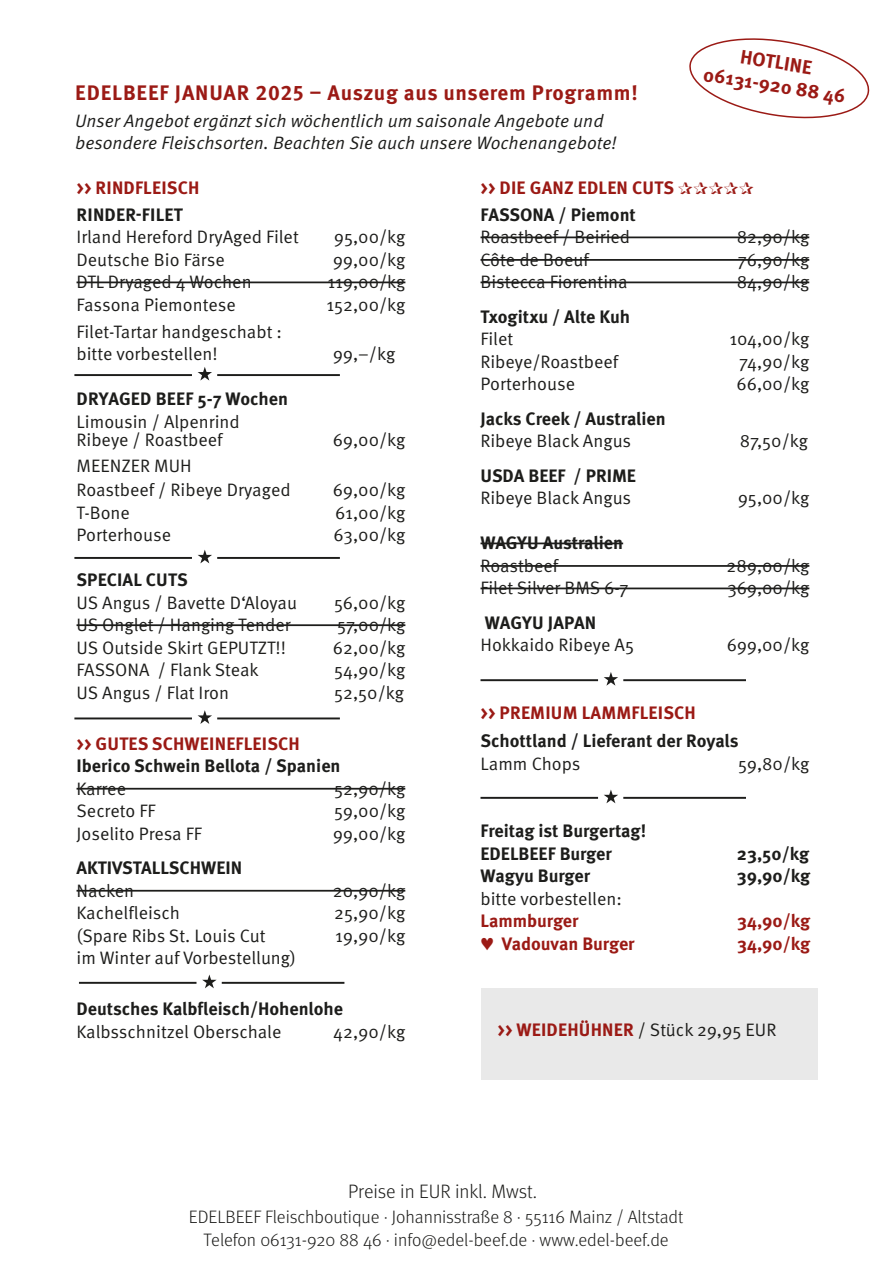
<style>
.page{position:relative;width:893px;height:1263px;background:#fff}
.page>*{position:absolute;margin:0;border:0;box-sizing:border-box;transform-origin:0 0}
.t1{font:700 21px "Meta Pro";letter-spacing:.03em;color:#9b1a15}
.t2{font:300 19.5px "Meta Pro";color:#1d1d1b}
.t3{font:700 19.5px "Meta Pro";color:#9b1a15}
.t4{font:18px "Meta Pro Norm";color:#1d1d1b}
.t5{font:700 18px "Meta Pro";color:#1d1d1b}
.t6{font:700 18px "Meta Pro";letter-spacing:.01em;color:#9b1a15}
.t7{font:18px "Meta Pro Norm Ita";color:#1d1d1b}
.Fließtext{font:300 18px "Meta Pro";color:#1d1d1b}
.s1{font-family:"Meta Pro";font-weight:700;color:#9b1a15}
</style>
<div class="page">
<svg style="left:689px;top:38px;width:181px;height:81px"></svg>
<hr style="left:77px;top:281px;width:328px;height:2px;background:#1d1d1b">
<hr style="left:77px;top:624px;width:328px;height:2px;background:#1d1d1b">
<hr style="left:77px;top:788px;width:328px;height:2px;background:#1d1d1b">
<hr style="left:77px;top:890px;width:328px;height:2px;background:#1d1d1b">
<hr style="left:480px;top:236px;width:329px;height:2px;background:#1d1d1b">
<hr style="left:480px;top:259px;width:329px;height:2px;background:#1d1d1b">
<hr style="left:480px;top:281px;width:329px;height:2px;background:#1d1d1b">
<hr style="left:480px;top:542px;width:143px;height:2px;background:#1d1d1b">
<hr style="left:480px;top:565px;width:329px;height:2px;background:#1d1d1b">
<hr style="left:480px;top:587px;width:329px;height:2px;background:#1d1d1b">
<hr style="left:480px;top:679px;width:118px;height:2px;background:#1d1d1b">
<hr style="left:623px;top:679px;width:123px;height:2px;background:#1d1d1b">
<svg style="left:604px;top:672px;width:14px;height:14px"></svg>
<hr style="left:79px;top:982px;width:117px;height:2px;background:#1d1d1b">
<hr style="left:222px;top:982px;width:122px;height:2px;background:#1d1d1b">
<svg style="left:202px;top:974px;width:15px;height:14px"></svg>
<hr style="left:74px;top:374px;width:118px;height:2px;background:#1d1d1b">
<hr style="left:217px;top:374px;width:123px;height:2px;background:#1d1d1b">
<svg style="left:198px;top:367px;width:14px;height:14px"></svg>
<hr style="left:74px;top:557px;width:118px;height:2px;background:#1d1d1b">
<hr style="left:217px;top:557px;width:123px;height:2px;background:#1d1d1b">
<svg style="left:198px;top:550px;width:14px;height:13px"></svg>
<hr style="left:74px;top:717px;width:118px;height:2px;background:#1d1d1b">
<hr style="left:217px;top:717px;width:123px;height:2px;background:#1d1d1b">
<svg style="left:198px;top:710px;width:14px;height:14px"></svg>
<hr style="left:480px;top:797px;width:118px;height:2px;background:#1d1d1b">
<hr style="left:623px;top:797px;width:123px;height:2px;background:#1d1d1b">
<svg style="left:604px;top:789px;width:14px;height:14px"></svg>
<div style="left:481px;top:989px;width:337px;height:91px;background:#e9e9e9"></div>
<p class="t3" style="left:743px;top:41px;width:74px;rotate:9deg">HOTLINE</p>
<p class="t3" style="left:706px;top:59px;width:145px;rotate:9deg">06131-920 88 46</p>
<p class="t1" style="left:75px;top:76px;width:564px">EDELBEEF JANUAR 2025 – Auszug aus unserem Programm!</p>
<p class="t7" style="left:75px;top:107px;width:530px">Unser Angebot ergänzt sich wöchentlich um saisonale Angebote und</p>
<p class="t7" style="left:75px;top:129px;width:543px">besondere Fleischsorten. Beachten Sie auch unsere Wochenangebote!</p>
<p class="t6" style="left:77px;top:174px;width:124px">&gt;&gt; RINDFLEISCH</p>
<p class="t5" style="left:77px;top:201px;width:108px">RINDER-FILET</p>
<p class="t4" style="left:77px;top:224px;width:224px">Irland Hereford DryAged Filet</p>
<p class="t4" style="left:334px;top:224px;width:73px">95,00/kg</p>
<p class="t4" style="left:77px;top:246px;width:150px">Deutsche Bio Färse</p>
<p class="t4" style="left:333px;top:246px;width:74px">99,00/kg</p>
<p class="t4" style="left:77px;top:269px;width:177px">DTL Dryaged 4 Wochen</p>
<p class="t4" style="left:327px;top:269px;width:79px">119,00/kg</p>
<p class="t4" style="left:77px;top:291px;width:161px">Fassona Piemontese</p>
<p class="t4" style="left:326px;top:291px;width:80px">152,00/kg</p>
<p class="t4" style="left:77px;top:318px;width:207px">Filet-Tartar handgeschabt :</p>
<p class="t4" style="left:77px;top:340px;width:143px">bitte vorbestellen!</p>
<p class="t4" style="left:333px;top:340px;width:64px">99,–/kg</p>
<p class="t5" style="left:77px;top:385px;width:213px">DRYAGED BEEF 5-7 Wochen</p>
<p class="t4" style="left:77px;top:408px;width:165px">Limousin / Alpenrind</p>
<p class="t4" style="left:77px;top:426px;width:148px">Ribeye / Roastbeef</p>
<p class="t4" style="left:333px;top:426px;width:74px">69,00/kg</p>
<p class="t4" style="left:77px;top:453px;width:117px">MEENZER MUH</p>
<p class="t4" style="left:77px;top:476px;width:216px">Roastbeef / Ribeye Dryaged</p>
<p class="t4" style="left:333px;top:476px;width:74px">69,00/kg</p>
<p class="t4" style="left:77px;top:499px;width:55px">T-Bone</p>
<p class="t4" style="left:335px;top:499px;width:72px">61,00/kg</p>
<p class="t4" style="left:77px;top:521px;width:96px">Porterhouse</p>
<p class="t4" style="left:334px;top:521px;width:73px">63,00/kg</p>
<p class="t5" style="left:77px;top:566px;width:113px">SPECIAL CUTS</p>
<p class="t4" style="left:77px;top:589px;width:222px">US Angus / Bavette D‘Aloyau</p>
<p class="t4" style="left:334px;top:589px;width:73px">56,00/kg</p>
<p class="t4" style="left:77px;top:611px;width:215px">US Onglet / Hanging Tender</p>
<p class="t4" style="left:337px;top:611px;width:70px">57,00/kg</p>
<p class="t4" style="left:77px;top:634px;width:211px">US Outside Skirt GEPUTZT!!</p>
<p class="t4" style="left:333px;top:634px;width:74px">62,00/kg</p>
<p class="t4" style="left:77px;top:656px;width:184px">FASSONA / Flank Steak</p>
<p class="t4" style="left:334px;top:656px;width:73px">54,90/kg</p>
<p class="t4" style="left:77px;top:679px;width:154px">US Angus / Flat Iron</p>
<p class="t4" style="left:334px;top:679px;width:71px">52,50/kg</p>
<p class="t6" style="left:77px;top:729px;width:225px">&gt;&gt; GUTES SCHWEINEFLEISCH</p>
<p class="t5" style="left:77px;top:752px;width:266px">Iberico Schwein Bellota / Spanien</p>
<p class="t4" style="left:77px;top:775px;width:51px">Karree</p>
<p class="t4" style="left:334px;top:775px;width:73px">52,90/kg</p>
<p class="t4" style="left:77px;top:797px;width:80px">Secreto FF</p>
<p class="t4" style="left:334px;top:797px;width:73px">59,00/kg</p>
<p class="t4" style="left:77px;top:820px;width:127px">Joselito Presa FF</p>
<p class="t4" style="left:333px;top:820px;width:74px">99,00/kg</p>
<p class="t5" style="left:77px;top:854px;width:167px">AKTIVSTALLSCHWEIN</p>
<p class="t4" style="left:77px;top:877px;width:59px">Nacken</p>
<p class="t4" style="left:333px;top:877px;width:74px">20,90/kg</p>
<p class="t4" style="left:77px;top:899px;width:105px">Kachelfleisch</p>
<p class="t4" style="left:334px;top:899px;width:73px">25,90/kg</p>
<p class="t4" style="left:77px;top:922px;width:191px">(Spare Ribs St. Louis Cut</p>
<p class="t4" style="left:335px;top:922px;width:72px">19,90/kg</p>
<p class="t4" style="left:77px;top:944px;width:221px">im Winter auf Vorbestellung)</p>
<p class="t5" style="left:77px;top:995px;width:268px">Deutsches Kalbfleisch/Hohenlohe</p>
<p class="t4" style="left:77px;top:1018px;width:206px">Kalbsschnitzel Oberschale</p>
<p class="t4" style="left:333px;top:1018px;width:74px">42,90/kg</p>
<p class="t6" style="left:480px;top:174px;width:275px">&gt;&gt; DIE GANZ EDLEN CUTS ✰✰✰✰✰</p>
<p class="t5" style="left:480px;top:201px;width:157px">FASSONA / Piemont</p>
<p class="t4" style="left:480px;top:224px;width:151px">Roastbeef / Beiried</p>
<p class="t4" style="left:737px;top:224px;width:74px">82,90/kg</p>
<p class="t4" style="left:480px;top:246px;width:110px">Côte de Boeuf</p>
<p class="t4" style="left:738px;top:246px;width:73px">76,90/kg</p>
<p class="t4" style="left:480px;top:269px;width:149px">Bistecca Fiorentina</p>
<p class="t4" style="left:737px;top:269px;width:74px">84,90/kg</p>
<p class="t5" style="left:480px;top:303px;width:151px">Txogitxu / Alte Kuh</p>
<p class="t4" style="left:480px;top:326px;width:34px">Filet</p>
<p class="t4" style="left:729px;top:326px;width:82px">104,00/kg</p>
<p class="t4" style="left:480px;top:348px;width:139px">Ribeye/Roastbeef</p>
<p class="t4" style="left:739px;top:348px;width:72px">74,90/kg</p>
<p class="t4" style="left:480px;top:371px;width:96px">Porterhouse</p>
<p class="t4" style="left:736px;top:371px;width:74px">66,00/kg</p>
<p class="t5" style="left:480px;top:405px;width:187px">Jacks Creek / Australien</p>
<p class="t4" style="left:480px;top:428px;width:152px">Ribeye Black Angus</p>
<p class="t4" style="left:740px;top:428px;width:70px">87,50/kg</p>
<p class="t5" style="left:480px;top:462px;width:157px">USDA BEEF / PRIME</p>
<p class="t4" style="left:480px;top:485px;width:152px">Ribeye Black Angus</p>
<p class="t4" style="left:738px;top:485px;width:73px">95,00/kg</p>
<p class="t5" style="left:480px;top:529px;width:144px">WAGYU Australien</p>
<p class="t4" style="left:480px;top:552px;width:79px">Roastbeef</p>
<p class="t4" style="left:727px;top:552px;width:84px">289,00/kg</p>
<p class="t4" style="left:480px;top:575px;width:150px">Filet Silver BMS 6-7</p>
<p class="t4" style="left:727px;top:575px;width:83px">369,00/kg</p>
<p class="t5" style="left:485px;top:609px;width:113px">WAGYU JAPAN</p>
<p class="t4" style="left:480px;top:632px;width:155px">Hokkaido Ribeye A5</p>
<p class="t4" style="left:727px;top:632px;width:84px">699,00/kg</p>
<p class="t6" style="left:480px;top:699px;width:217px">&gt;&gt; PREMIUM LAMMFLEISCH</p>
<p class="t5" style="left:480px;top:727px;width:260px">Schottland / Lieferant der Royals</p>
<p class="t4" style="left:480px;top:750px;width:101px">Lamm Chops</p>
<p class="t4" style="left:738px;top:750px;width:73px">59,80/kg</p>
<p class="t5" style="left:480px;top:817px;width:167px">Freitag ist Burgertag!</p>
<p class="t5" style="left:480px;top:840px;width:133px">EDELBEEF Burger</p>
<p class="t5" style="left:737px;top:840px;width:74px">23,50/kg</p>
<p class="t5" style="left:480px;top:862px;width:111px">Wagyu Burger</p>
<p class="t5" style="left:737px;top:862px;width:75px">39,90/kg</p>
<p class="t4" style="left:480px;top:885px;width:143px">bitte vorbestellen:</p>
<p class="t6" style="left:480px;top:907px;width:100px">Lammburger</p>
<p class="t6" style="left:737px;top:907px;width:74px">34,90/kg</p>
<p class="t6" style="left:480px;top:930px;width:156px">♥ Vadouvan Burger</p>
<p class="t6" style="left:737px;top:930px;width:74px">34,90/kg</p>
<p class="t4" style="left:497px;top:1016px;width:280px"><span class="s1">&gt;&gt; WEIDEHÜHNER</span> / Stück 29,95 EUR</p>
<p class="t2" style="left:348px;top:1177px;width:190px">Preise in EUR inkl. Mwst.</p>
<p class="Fließtext" style="left:189px;top:1203px;width:496px">EDELBEEF Fleischboutique · Johannisstraße 8 · 55116 Mainz / Altstadt</p>
<p class="Fließtext" style="left:204px;top:1227px;width:467px">Telefon 06131-920 88 46 · info@edel-beef.de · www.edel-beef.de</p>
</div>
